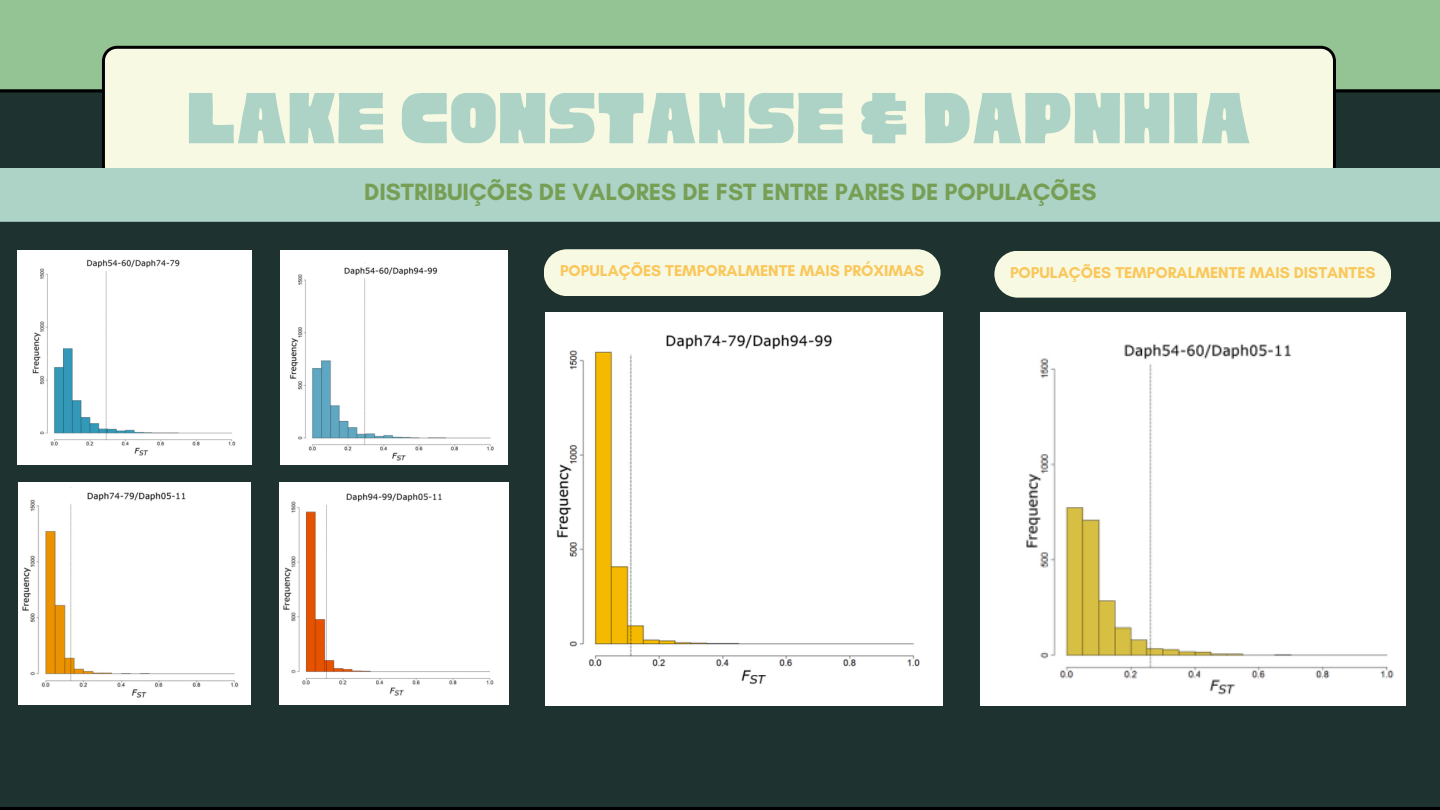
<style>
.page{position:relative;width:1440px;height:810px;background:#94c394}
.page>*{position:absolute;margin:0;border:0;box-sizing:border-box;transform-origin:0 0}
.t1{font:80px "Cubao Free Regular";color:#add3c7}
.t2{font:700 24px "Glacial Indifference";color:#769f55}
.t3{font:700 16px "Glacial Indifference";color:#fac75b}
</style>
<div class="page">
<div style="left:0;top:89px;width:1440px;height:721px;background:#1e322f"></div>
<div style="left:102px;top:46px;width:1234px;height:122px;background:#f8f9e3"></div>
<img style="left:17px;top:251px;width:235px;height:213px">
<img style="left:546px;top:313px;width:397px;height:392px">
<img style="left:281px;top:251px;width:226px;height:213px">
<img style="left:19px;top:483px;width:231px;height:222px">
<img style="left:980px;top:313px;width:425px;height:392px">
<img style="left:279px;top:483px;width:230px;height:222px">
<div style="left:0;top:168px;width:1440px;height:54px;background:#add3c7"></div>
<div style="left:544px;top:249px;width:397px;height:47px;background:#f8f9e3;border-radius:23px"></div>
<div style="left:994px;top:251px;width:397px;height:47px;background:#f8f9e3;border-radius:23px"></div>
<h1 class="t1" style="left:187px;top:79px;width:1066px">LAKE CONSTANSE &amp; DAPNHIA</h1>
<h2 class="t2" style="left:364px;top:177px;width:734px">DISTRIBUIÇÕES DE VALORES DE FST ENTRE PARES DE POPULAÇÕES</h2>
<p class="t3" style="left:560px;top:261px;width:366px">POPULAÇÕES TEMPORALMENTE MAIS PRÓXIMAS</p>
<p class="t3" style="left:1010px;top:262px;width:367px">POPULAÇÕES TEMPORALMENTE MAIS DISTANTES</p>
</div>
